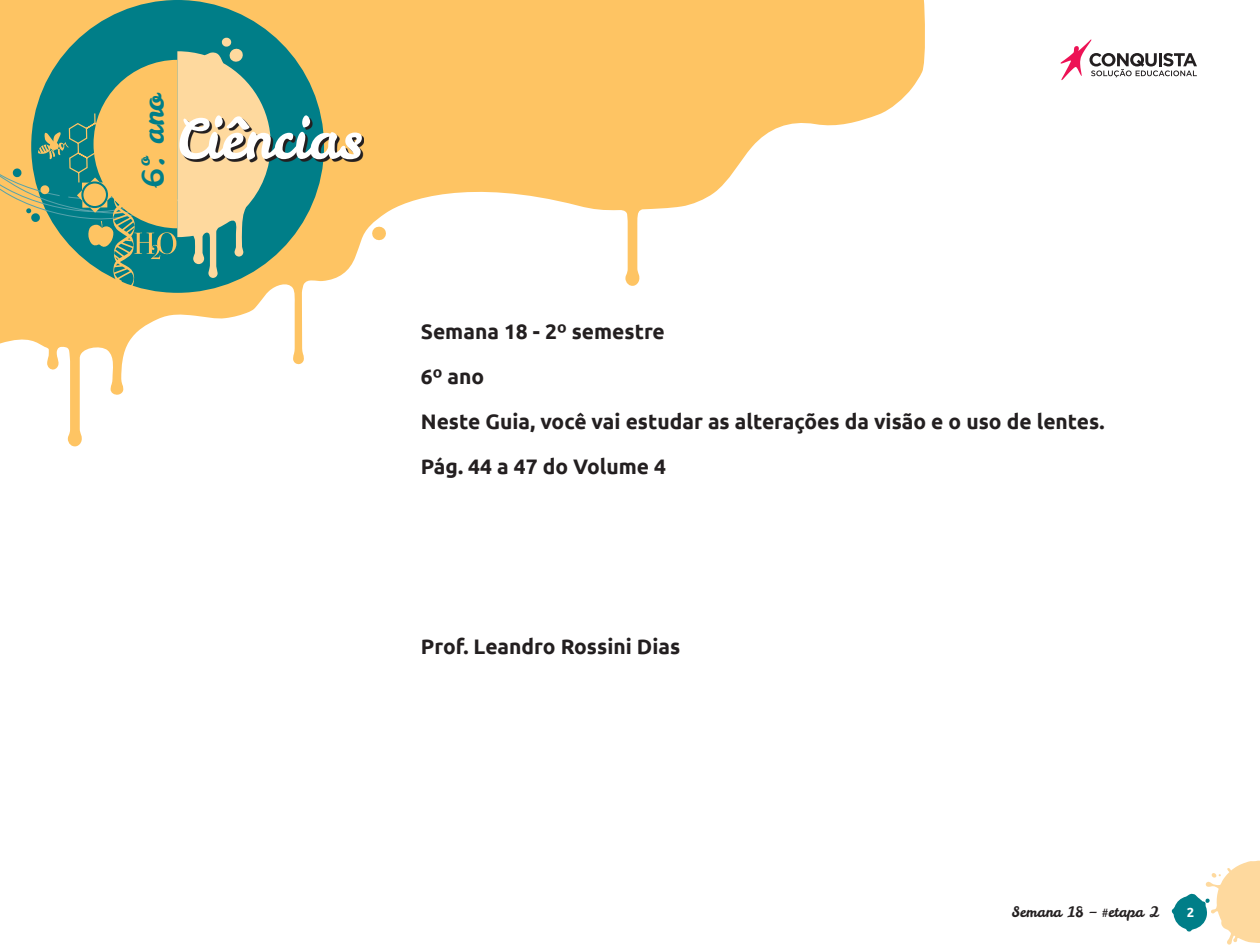
<style>
.page{position:relative;width:1260px;height:945px;background:#fff}
.page>*{position:absolute;margin:0;border:0;box-sizing:border-box;transform-origin:0 0}
.t1{font:54.25px "Leckerli One";color:#fff}
.t2{font:29.4px "Leckerli One";color:#007e88}
._05_Peso_5{font:700 21px "Ubuntu";color:#231f20}
.t3{font:14.35px "Leckerli One";color:#231f20}
.t4{font:700 13.12px "Ubuntu";color:#fff}
</style>
<div class="page">
<svg style="left:0;top:0;width:925px;height:447px"></svg>
<div style="left:31px;top:0;width:293px;height:293px;background:#007e88;border-radius:50%"></div>
<svg style="left:1172px;top:861px;width:88px;height:84px"></svg>
<svg style="left:1061px;top:39px;width:136px;height:41px"></svg>
<svg style="left:0;top:37px;width:271px;height:255px"></svg>
<svg style="left:182px;top:118px;width:182px;height:44px"></svg>
<h2 class="t2" style="left:133px;top:189px;width:98px;rotate:-90deg">6º. ano</h2>
<h1 class="t1" style="left:176px;top:103px;width:188px">Ciências</h1>
<p class="_05_Peso_5" style="left:421px;top:319px;width:246px">Semana 18 - 2º semestre</p>
<p class="_05_Peso_5" style="left:421px;top:364px;width:65px">6º ano</p>
<p class="_05_Peso_5" style="left:421px;top:409px;width:685px">Neste Guia, você vai estudar as alterações da visão e o uso de lentes.</p>
<p class="_05_Peso_5" style="left:421px;top:454px;width:247px">Pág. 44 a 47 do Volume 4</p>
<p class="_05_Peso_5" style="left:421px;top:634px;width:261px">Prof. Leandro Rossini Dias</p>
<p class="t3" style="left:1012px;top:903px;width:149px">Semana 18 – #etapa 2</p>
<p class="t4" style="left:1187px;top:905px;width:9px">2</p>
</div>
